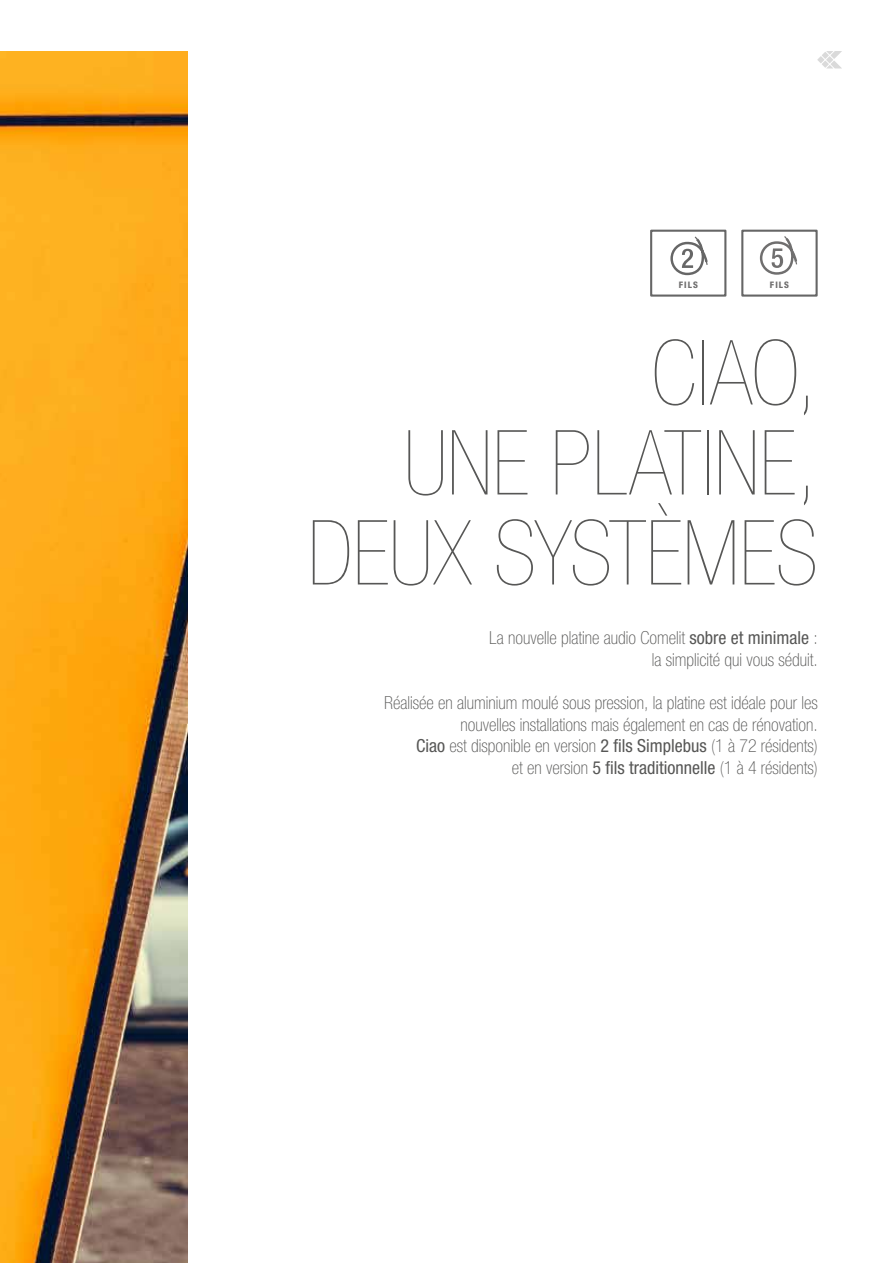
<style>
.page{position:relative;width:893px;height:1263px;background:#fff}
.page>*{position:absolute;margin:0;border:0;box-sizing:border-box;transform-origin:0 0}
.t1{font:200 condensed 90px/90px "Helvetica Neue LTW1 G";color:#575756;text-align:right}
.t2{font:100 condensed 18px/21.6px "Helvetica Neue LTW1 G";color:#575756;text-align:right}
.t3{font:800 condensed 9px "Helvetica Neue LTW1 G";letter-spacing:.12em;color:#706f6f}
.s1{font-weight:400}
</style>
<div class="page">
<svg style="left:817px;top:56px;width:7px;height:7px"></svg>
<div style="left:822px;top:60px;width:7px;height:8px;background:#dadada;border-radius:3px"></div>
<div style="left:822px;top:52px;width:7px;height:7px;background:#dadada;border-radius:3px"></div>
<svg style="left:826px;top:51px;width:16px;height:18px"></svg>
<img style="left:0;top:51px;width:187px;height:1212px">
<svg style="left:670px;top:236px;width:38px;height:40px"></svg>
<svg style="left:759px;top:236px;width:38px;height:39px"></svg>
<p class="t3" style="left:679px;top:279px;width:21px">FILS</p>
<p class="t3" style="left:770px;top:279px;width:21px">FILS</p>
<h1 class="t1" style="left:308px;top:328px;width:512px">CIAO,<br>UNE PLATINE,<br>DEUX SYSTÈMES</h1>
<p class="t2" style="left:489px;top:627px;width:330px">La nouvelle platine audio Comelit <span class="s1">sobre et minimale</span> : la simplicité qui vous séduit.</p>
<p class="t2" style="left:384px;top:692px;width:435px">Réalisée en aluminium moulé sous pression, la platine est idéale pour les nouvelles installations mais également en cas de rénovation.<br><span class="s1">Ciao</span> est disponible en version <span class="s1">2 fils Simplebus</span> (1 à 72 résidents)<br>et en version <span class="s1">5 fils traditionnelle</span> (1 à 4 résidents)</p>
</div>
